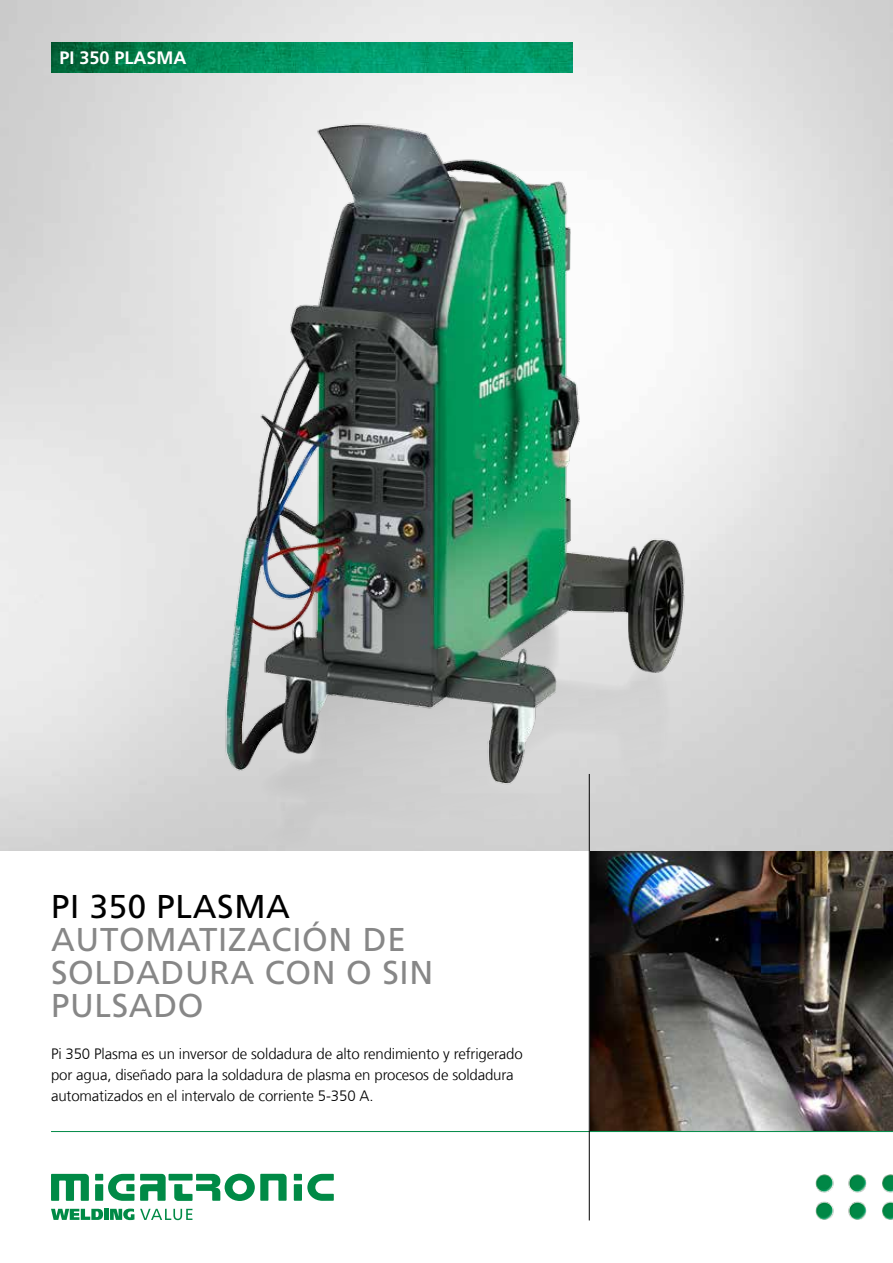
<style>
.page{position:relative;width:893px;height:1263px;background:#fff}
.page>*{position:absolute;margin:0;border:0;box-sizing:border-box;transform-origin:0 0}
.t1{font:33px/33px "Frutiger LT Pro";letter-spacing:.02em;color:#878787}
.t2{font:33px "Frutiger LT Pro";letter-spacing:.02em;color:#000}
.t3{font:700 18px "Frutiger LT Pro";color:#fff}
.t4{font:300 15px/21px "Frutiger LT Com";letter-spacing:-.01em;color:#000}
</style>
<div class="page">
<img style="left:590px;top:850px;width:303px;height:281px">
<img style="left:0;top:0;width:893px;height:850px">
<img style="left:51px;top:43px;width:522px;height:29px">
<div style="left:95px;top:1174px;width:8px;height:6px;background:#008a46"></div>
<div style="left:95px;top:1184px;width:8px;height:17px;background:#008a46"></div>
<div style="left:294px;top:1174px;width:8px;height:6px;background:#008a46"></div>
<div style="left:294px;top:1184px;width:8px;height:17px;background:#008a46"></div>
<svg style="left:108px;top:1174px;width:26px;height:27px"></svg>
<svg style="left:307px;top:1174px;width:27px;height:27px"></svg>
<svg style="left:140px;top:1174px;width:26px;height:27px"></svg>
<svg style="left:51px;top:1174px;width:38px;height:27px"></svg>
<div style="left:169px;top:1174px;width:24px;height:6px;background:#008a46"></div>
<svg style="left:174px;top:1174px;width:113px;height:27px"></svg>
<svg style="left:51px;top:1209px;width:52px;height:11px"></svg>
<div style="left:104px;top:1209px;width:5px;height:11px;background:#008a46"></div>
<svg style="left:110px;top:1208px;width:24px;height:12px"></svg>
<svg style="left:140px;top:1209px;width:52px;height:11px"></svg>
<img style="left:815px;top:1174px;width:78px;height:46px">
<hr style="left:51px;top:1131px;width:842px;height:1px;background:#008a46">
<hr style="left:589px;top:774px;width:1px;height:446px;background:#000">
<div style="left:238px;top:795px;width:444px;height:55px;background:#cfcfcf"></div>
<img style="left:214px;top:116px;width:482px;height:679px">
<p class="t3" style="left:60px;top:47px;width:129px">PI 350 PLASMA</p>
<h1 class="t2" style="left:51px;top:887px;width:240px">PI 350 PLASMA</h1>
<h1 class="t1" style="left:51px;top:923px;width:384px">AUTOMATIZACIÓN DE<br>SOLDADURA CON O SIN<br>PULSADO</h1>
<p class="t4" style="left:51px;top:1043px;width:473px">Pi 350 Plasma es un inversor de soldadura de alto rendimiento y refrigerado por agua, diseñado para la soldadura de plasma en procesos de soldadura automatizados en el intervalo de corriente 5-350 A.</p>
</div>
